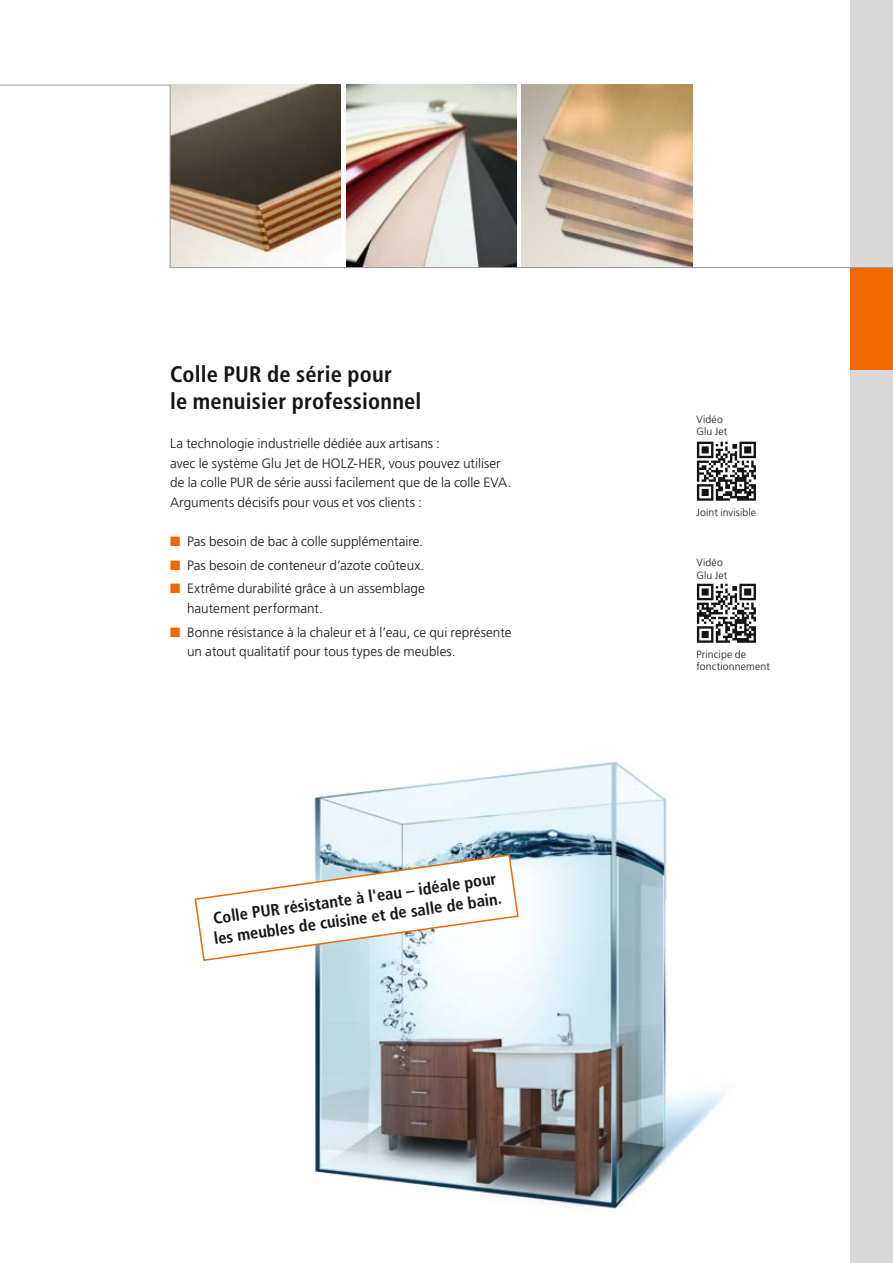
<style>
.page{position:relative;width:893px;height:1263px;background:#fff}
.page>*{position:absolute;margin:0;border:0;box-sizing:border-box;transform-origin:0 0}
.t1{font:700 condensed 22.5px/27px "Frutiger";letter-spacing:.01em;color:#141414}
.t2{font:700 condensed 16.5px/20.2px "Frutiger";color:#141414}
.t3{font:300 13.5px/19.5px "Frutiger";letter-spacing:.005em;color:#141414}
.t4{font:300 10.5px/12.6px "Frutiger";letter-spacing:.015em;color:#141414}
.s1{color:#ef6800}
</style>
<div class="page">
<img style="left:314px;top:761px;width:415px;height:449px">
<div style="left:850px;top:0;width:43px;height:1263px;background:#d9d9da"></div>
<div style="left:850px;top:267px;width:43px;height:103px;background:#ef6800"></div>
<img style="left:0;top:84px;width:893px;height:184px">
<svg style="left:696px;top:441px;width:60px;height:60px"></svg>
<svg style="left:697px;top:442px;width:59px;height:59px"></svg>
<svg style="left:696px;top:583px;width:60px;height:60px"></svg>
<svg style="left:697px;top:584px;width:59px;height:59px"></svg>
<svg style="left:194px;top:853px;width:325px;height:109px"></svg>
<h1 class="t1" style="left:170px;top:361px;width:253px">Colle PUR de série pour<br>le menuisier professionnel</h1>
<p class="t3" style="left:170px;top:434px;width:343px">La technologie industrielle dédiée aux artisans :<br>avec le système Glu Jet de HOLZ-HER, vous pouvez utiliser de la colle PUR de série aussi facilement que de la colle EVA.<br>Arguments décisifs pour vous et vos clients :</p>
<p class="t3" style="left:170px;top:531px;width:255px"><span class="s1">■</span> Pas besoin de bac à colle supplémentaire.</p>
<p class="t3" style="left:170px;top:555px;width:256px"><span class="s1">■</span> Pas besoin de conteneur d’azote coûteux.</p>
<p class="t3" style="left:187px;top:579px;width:239px;text-indent:-17px"><span class="s1">■</span> Extrême durabilité grâce à un assemblage hautement performant.</p>
<p class="t3" style="left:187px;top:622px;width:326px;text-indent:-17px"><span class="s1">■</span> Bonne résistance à la chaleur et à l’eau, ce qui représente un atout qualitatif pour tous types de meubles.</p>
<p class="t2" style="left:210px;top:908px;width:292px;rotate:-8deg">Colle PUR résistante à l'eau – idéale pour les meubles de cuisine et de salle de bain.</p>
<p class="t4" style="left:696px;top:413px;width:33px">Vidéo<br>Glu Jet</p>
<p class="t4" style="left:696px;top:506px;width:61px">Joint invisible</p>
<p class="t4" style="left:696px;top:556px;width:33px">Vidéo<br>Glu Jet</p>
<p class="t4" style="left:696px;top:648px;width:75px">Principe de fonctionnement</p>
</div>
